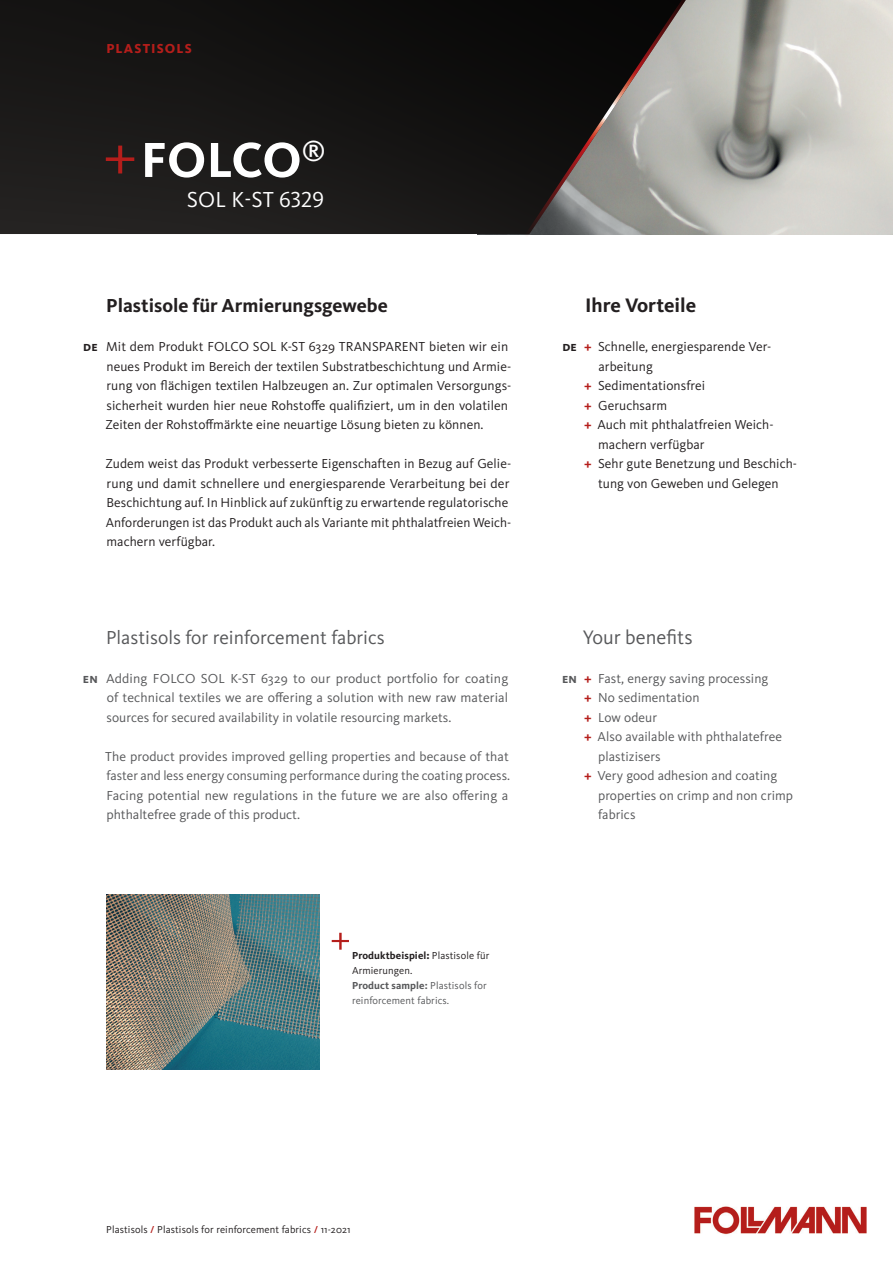
<style>
.page{position:relative;width:893px;height:1263px;background:#fff}
.page>*{position:absolute;margin:0;border:0;box-sizing:border-box;transform-origin:0 0}
.H4_EN{font:700 51px "Kievit Pro";letter-spacing:-.005em;color:#fff}
.H4_EN-2{font:22.5px "Kievit Pro";color:#fff}
.H4_DE{font:700 20.25px "Kievit Pro";color:#231f20}
.Fließtext_____Aufzäh{font:20.25px "Kievit Pro";color:#57585a}
.H4_EN-3{font:19.5px "Kievit Pro";color:#57585a}
.H4_DE-2{font:700 19.5px "Kievit Pro";color:#231f20}
.Fließtext_Block_DE{font:13.5px/19.5px "Kievit Pro";letter-spacing:.005em;color:#231f20}
.Fließtext_Block_DE-2{font:13.5px/19.5px "Kievit Pro";letter-spacing:.005em;color:#57585a}
.H5_DE{font:800 13.5px "Kievit Pro";letter-spacing:.085em;color:#b51e1b}
.Länderkennung{font:700 13.5px "Kievit Pro";color:#231f20}
.Länderkennung-2{font:700 13.5px "Kievit Pro";color:#57585a}
.BU_Marginalien_DE{font:10.5px/15px "Kievit Pro";letter-spacing:.01em;color:#57585a}
.BU_Marginalien_DE-2{font:10.5px "Kievit Pro";letter-spacing:.01em;color:#231f20}
.s1{font-weight:700;color:#231f20}
.s2{font-weight:800;color:#231f20}
.s3{color:#231f20}
.s4{font-weight:700}
.s5{font-weight:700;color:#b51e1b}
.s6{font-weight:500;color:#b51e1b}
</style>
<div class="page">
<img style="left:694px;top:0;width:199px;height:234px">
<img style="left:0;top:0;width:524px;height:234px">
<svg style="left:524px;top:0;width:170px;height:235px;background:#5a5856"></svg>
<img style="left:107px;top:894px;width:212px;height:175px">
<img style="left:694px;top:1206px;width:173px;height:29px">
<svg style="left:332px;top:933px;width:17px;height:17px"></svg>
<svg style="left:106px;top:146px;width:28px;height:27px"></svg>
<p class="H5_DE" style="left:106px;top:40px;width:87px">PLASTISOLS</p>
<p class="H4_EN" style="left:141px;top:129px;width:186px">FOLCO<sup>®</sup></p>
<p class="H4_EN-2" style="left:187px;top:186px;width:139px">SOL K-ST 6329</p>
<p class="Länderkennung" style="left:83px;top:338px;width:16px">de</p>
<p class="H4_DE-2" style="left:106px;top:294px;width:283px">Plastisole für Armierungsgewebe</p>
<p class="Fließtext_Block_DE" style="left:105px;top:337px;width:407px">Mit dem Produkt FOLCO SOL K-ST 6329 TRANSPARENT bieten wir ein neues Produkt im Bereich der textilen Substratbeschichtung und Armie&shy;rung von flächigen textilen Halbzeugen an. Zur optimalen Versorgungs&shy;sicherheit wurden hier neue Rohstoffe qualifiziert, um in den volatilen Zeiten der Rohstoffmärkte eine neuartige Lösung bieten zu können.</p>
<p class="Fließtext_Block_DE" style="left:105px;top:454px;width:407px">Zudem weist das Produkt verbesserte Eigenschaften in Bezug auf Gelie&shy;rung und damit schnellere und energiesparende Verarbeitung bei der Beschichtung auf. In Hinblick auf zukünftig zu erwartende regulatorische Anforderungen ist das Produkt auch als Variante mit phthalatfreien Weich&shy;machern verfügbar.</p>
<p class="Länderkennung-2" style="left:83px;top:670px;width:16px">en</p>
<p class="H4_EN-3" style="left:106px;top:625px;width:280px">Plastisols for reinforcement fabrics</p>
<p class="Fließtext_Block_DE-2" style="left:106px;top:668px;width:403px;text-align:justify">Adding FOLCO SOL K-ST 6329 to our product portfolio for coating of technical textiles we are offering a solution with new raw material sources for secured availability in volatile resourcing markets.</p>
<p class="Fließtext_Block_DE-2" style="left:105px;top:746px;width:406px">The product provides improved gelling properties and because of that faster and less energy consuming performance during the coating process.<br>Facing potential new regulations in the future we are also offering a phthaltefree grade of this product.</p>
<p class="BU_Marginalien_DE" style="left:352px;top:947px;width:139px"><span class="s1">Produktbeispiel</span><span class="s2">:</span> <span class="s3">Plastisole für<br>Armierungen.<br></span><span class="s4">Product sample:</span> Plastisols for reinforcement fabrics.</p>
<p class="Länderkennung" style="left:562px;top:338px;width:16px">de</p>
<p class="H4_DE" style="left:585px;top:293px;width:113px">Ihre Vorteile</p>
<p class="Fließtext_Block_DE" style="left:598px;top:337px;width:174px;text-indent:-14px"><span class="s5">+</span> Schnelle, energiesparende Ver&shy;arbeitung</p>
<p class="Fließtext_Block_DE" style="left:584px;top:376px;width:123px"><span class="s5">+</span> Sedimentationsfrei</p>
<p class="Fließtext_Block_DE" style="left:584px;top:395px;width:84px"><span class="s5">+</span> Geruchsarm</p>
<p class="Fließtext_Block_DE" style="left:598px;top:415px;width:177px;text-indent:-14px"><span class="s5">+</span> Auch mit phthalatfreien Weich&shy;machern verfügbar</p>
<p class="Fließtext_Block_DE" style="left:584px;top:454px;width:214px;text-align:center"><span class="s5">+</span> Sehr gute Benetzung und Beschich&shy;tung von Geweben und Gelegen</p>
<p class="Fließtext_____Aufzäh" style="left:583px;top:625px;width:111px">Your benefits</p>
<p class="Fließtext_Block_DE-2" style="left:584px;top:668px;width:186px"><span class="s5">+</span> Fast, energy saving processing</p>
<p class="Fließtext_Block_DE-2" style="left:584px;top:688px;width:117px"><span class="s5">+</span> No sedimentation</p>
<p class="Fließtext_Block_DE-2" style="left:584px;top:707px;width:74px"><span class="s5">+</span> Low odeur</p>
<p class="Fließtext_Block_DE-2" style="left:598px;top:727px;width:185px;text-indent:-14px"><span class="s5">+</span> Also available with phthalatefree plastizisers</p>
<p class="Fließtext_Block_DE-2" style="left:598px;top:766px;width:196px;text-indent:-14px"><span class="s5">+</span> Very good adhesion and coating properties on crimp and non crimp fabrics</p>
<p class="Länderkennung-2" style="left:562px;top:670px;width:16px">en</p>
<p class="BU_Marginalien_DE-2" style="left:106px;top:1223px;width:246px">Plastisols <span class="s6">/</span> Plastisols for reinforcement fabrics <span class="s6">/</span> 11-2021</p>
</div>
